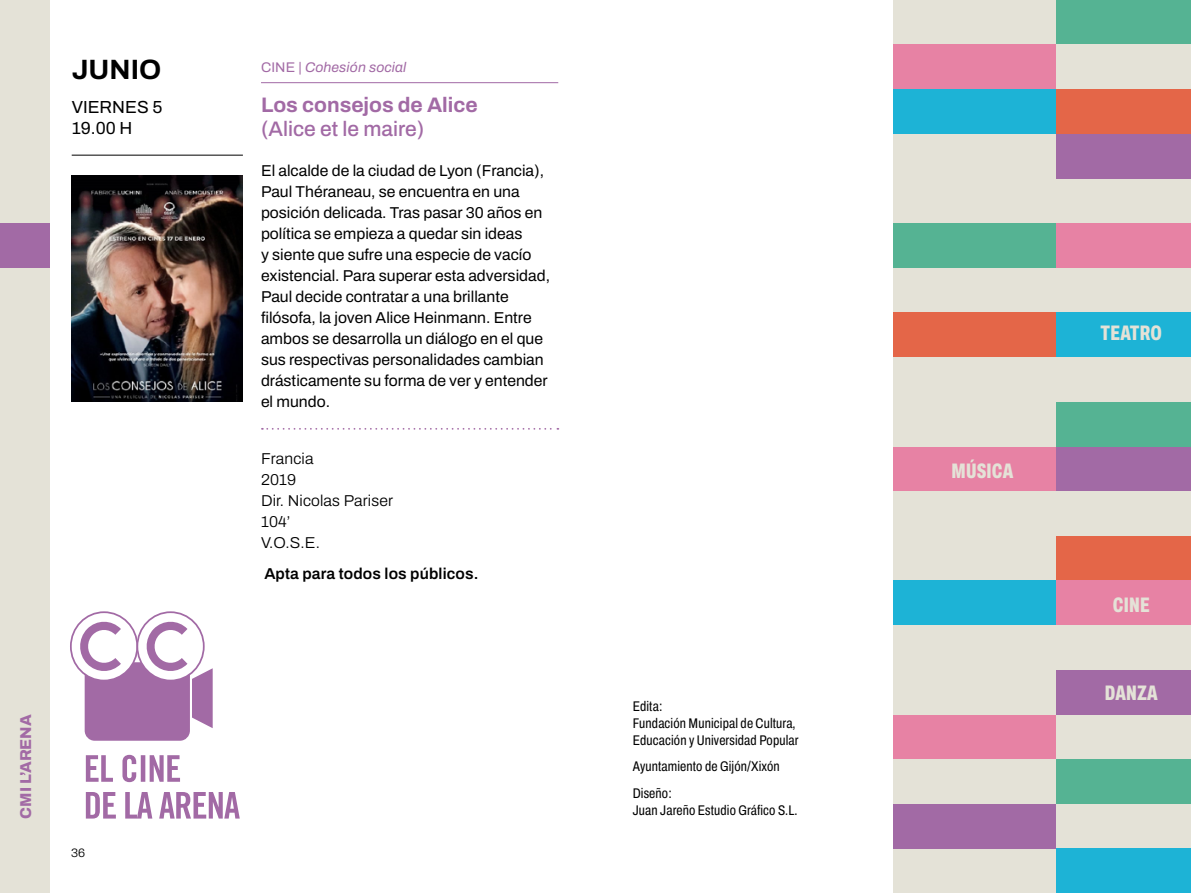
<style>
.page{position:relative;width:1191px;height:893px;background:#fff}
.page>*{position:absolute;margin:0;border:0;box-sizing:border-box;transform-origin:0 0}
.t1{font:700 28px "Archivo";color:#000}
.t2{font:800 extra-condensed 21px "Archivo";letter-spacing:.01em;color:#e4e2d7}
.t3{font:700 21px "Archivo";color:#a26aa5}
.t4{font:500 21px "Archivo";color:#a26aa5}
.t5{font:17.5px/21px "Archivo";color:#000}
.t6{font:15.75px/21px "Archivo";color:#000}
.t7{font:300 15.75px/21px "Archivo";letter-spacing:.01em;color:#000}
.t8{font:600 15.75px "Archivo";letter-spacing:.01em;color:#000}
.t9{font:800 15.75px "Archivo";color:#a26aa5}
.t10{font:14px/16.8px "Archivo Condensed";letter-spacing:.01em;color:#000}
.t11{font:italic 14px "Archivo";letter-spacing:.01em;color:#a26aa5}
.t12{font:300 12.25px "Archivo";color:#000}
.s1{font-style:normal}
</style>
<div class="page">
<div style="left:0;top:0;width:50px;height:893px;background:#e4e2d7"></div>
<div style="left:0;top:223px;width:50px;height:45px;background:#a26aa5"></div>
<svg style="left:70px;top:611px;width:68px;height:70px"></svg>
<svg style="left:136px;top:611px;width:69px;height:70px"></svg>
<svg style="left:78px;top:619px;width:135px;height:122px"></svg>
<svg style="left:86px;top:792px;width:154px;height:27px"></svg>
<svg style="left:86px;top:755px;width:94px;height:27px"></svg>
<hr style="left:261px;top:82px;width:297px;height:1px;background:#a26aa5">
<img style="left:72px;top:176px;width:170px;height:225px">
<svg style="left:262px;top:428px;width:296px;height:2px"></svg>
<hr style="left:72px;top:155px;width:171px;height:1px;background:#000">
<div style="left:893px;top:0;width:164px;height:45px;background:#e4e2d7"></div>
<div style="left:1056px;top:0;width:135px;height:45px;background:#55b393"></div>
<div style="left:893px;top:357px;width:164px;height:45px;background:#e4e2d7"></div>
<div style="left:1056px;top:357px;width:135px;height:45px;background:#e4e2d7"></div>
<div style="left:893px;top:89px;width:164px;height:45px;background:#1db3d6"></div>
<div style="left:1056px;top:89px;width:135px;height:45px;background:#e46648"></div>
<div style="left:893px;top:446px;width:164px;height:45px;background:#e782a4"></div>
<div style="left:1056px;top:446px;width:135px;height:45px;background:#a26aa5"></div>
<div style="left:893px;top:179px;width:164px;height:44px;background:#e4e2d7"></div>
<div style="left:1056px;top:179px;width:135px;height:44px;background:#e4e2d7"></div>
<div style="left:893px;top:536px;width:164px;height:44px;background:#e4e2d7"></div>
<div style="left:1056px;top:536px;width:135px;height:44px;background:#e46648"></div>
<div style="left:893px;top:268px;width:164px;height:45px;background:#e4e2d7"></div>
<div style="left:1056px;top:268px;width:135px;height:45px;background:#e4e2d7"></div>
<div style="left:893px;top:625px;width:164px;height:45px;background:#e4e2d7"></div>
<div style="left:1056px;top:625px;width:135px;height:45px;background:#e4e2d7"></div>
<div style="left:893px;top:759px;width:164px;height:45px;background:#e4e2d7"></div>
<div style="left:893px;top:848px;width:164px;height:45px;background:#e4e2d7"></div>
<div style="left:1056px;top:759px;width:135px;height:45px;background:#55b393"></div>
<div style="left:893px;top:45px;width:164px;height:44px;background:#e782a4"></div>
<div style="left:1056px;top:45px;width:135px;height:44px;background:#e4e2d7"></div>
<div style="left:893px;top:402px;width:164px;height:44px;background:#e4e2d7"></div>
<div style="left:1056px;top:402px;width:135px;height:44px;background:#55b393"></div>
<div style="left:893px;top:134px;width:164px;height:45px;background:#e4e2d7"></div>
<div style="left:1056px;top:134px;width:135px;height:45px;background:#a26aa5"></div>
<div style="left:893px;top:491px;width:164px;height:45px;background:#e4e2d7"></div>
<div style="left:1056px;top:491px;width:135px;height:45px;background:#e4e2d7"></div>
<div style="left:893px;top:223px;width:164px;height:45px;background:#55b393"></div>
<div style="left:1056px;top:223px;width:135px;height:45px;background:#e782a4"></div>
<div style="left:893px;top:580px;width:164px;height:45px;background:#1db3d6"></div>
<div style="left:1056px;top:580px;width:135px;height:45px;background:#e782a4"></div>
<div style="left:893px;top:714px;width:164px;height:45px;background:#e782a4"></div>
<div style="left:1056px;top:714px;width:135px;height:45px;background:#e4e2d7"></div>
<div style="left:893px;top:313px;width:164px;height:44px;background:#e46648"></div>
<div style="left:1056px;top:313px;width:135px;height:44px;background:#1db3d6"></div>
<div style="left:893px;top:670px;width:164px;height:44px;background:#e4e2d7"></div>
<div style="left:1056px;top:670px;width:135px;height:44px;background:#a26aa5"></div>
<div style="left:893px;top:804px;width:164px;height:44px;background:#a26aa5"></div>
<div style="left:1056px;top:804px;width:135px;height:44px;background:#e4e2d7"></div>
<div style="left:1056px;top:848px;width:135px;height:45px;background:#1db3d6"></div>
<h1 class="t1" style="left:72px;top:48px;width:91px">JUNIO</h1>
<p class="t5" style="left:72px;top:96px;width:92px">VIERNES 5<br>19.00 H</p>
<p class="t9" style="left:14px;top:819px;width:106px;rotate:-90deg">CMI L’ARENA</p>
<p class="t12" style="left:71px;top:844px;width:16px">36</p>
<p class="t11" style="left:261px;top:57px;width:147px"><span class="s1">CINE |</span> Cohesión social</p>
<h2 class="t3" style="left:261px;top:89px;width:218px">Los consejos de Alice</h2>
<h2 class="t4" style="left:261px;top:113px;width:165px">(Alice et le maire)</h2>
<p class="t6" style="left:261px;top:160px;width:290px">El alcalde de la ciudad de Lyon (Francia), Paul Théraneau, se encuentra en una posición delicada. Tras pasar 30 años en política se empieza a quedar sin ideas<br>y siente que sufre una especie de vacío existencial. Para superar esta adversidad, Paul decide contratar a una brillante filósofa, la joven Alice Heinmann. Entre ambos se desarrolla un diálogo en el que sus respectivas personalidades cambian drásticamente su forma de ver y entender el mundo.</p>
<p class="t7" style="left:261px;top:448px;width:134px">Francia<br>2019<br>Dir. Nicolas Pariser<br>104’<br>V.O.S.E.</p>
<p class="t8" style="left:264px;top:562px;width:216px">Apta para todos los públicos.</p>
<p class="t10" style="left:632px;top:698px;width:167px">Edita:<br>Fundación Municipal de Cultura,<br>Educación y Universidad Popular</p>
<p class="t10" style="left:632px;top:753px;width:148px;line-height:26.8px">Ayuntamiento de Gijón/Xixón<br>Diseño:</p>
<p class="t10" style="left:632px;top:802px;width:166px">Juan Jareño Estudio Gráfico S.L.</p>
<h2 class="t2" style="left:951px;top:455px;width:63px">MÚSICA</h2>
<h2 class="t2" style="left:1100px;top:317px;width:63px">TEATRO</h2>
<h2 class="t2" style="left:1113px;top:589px;width:38px">CINE</h2>
<h2 class="t2" style="left:1104px;top:677px;width:55px">DANZA</h2>
</div>
